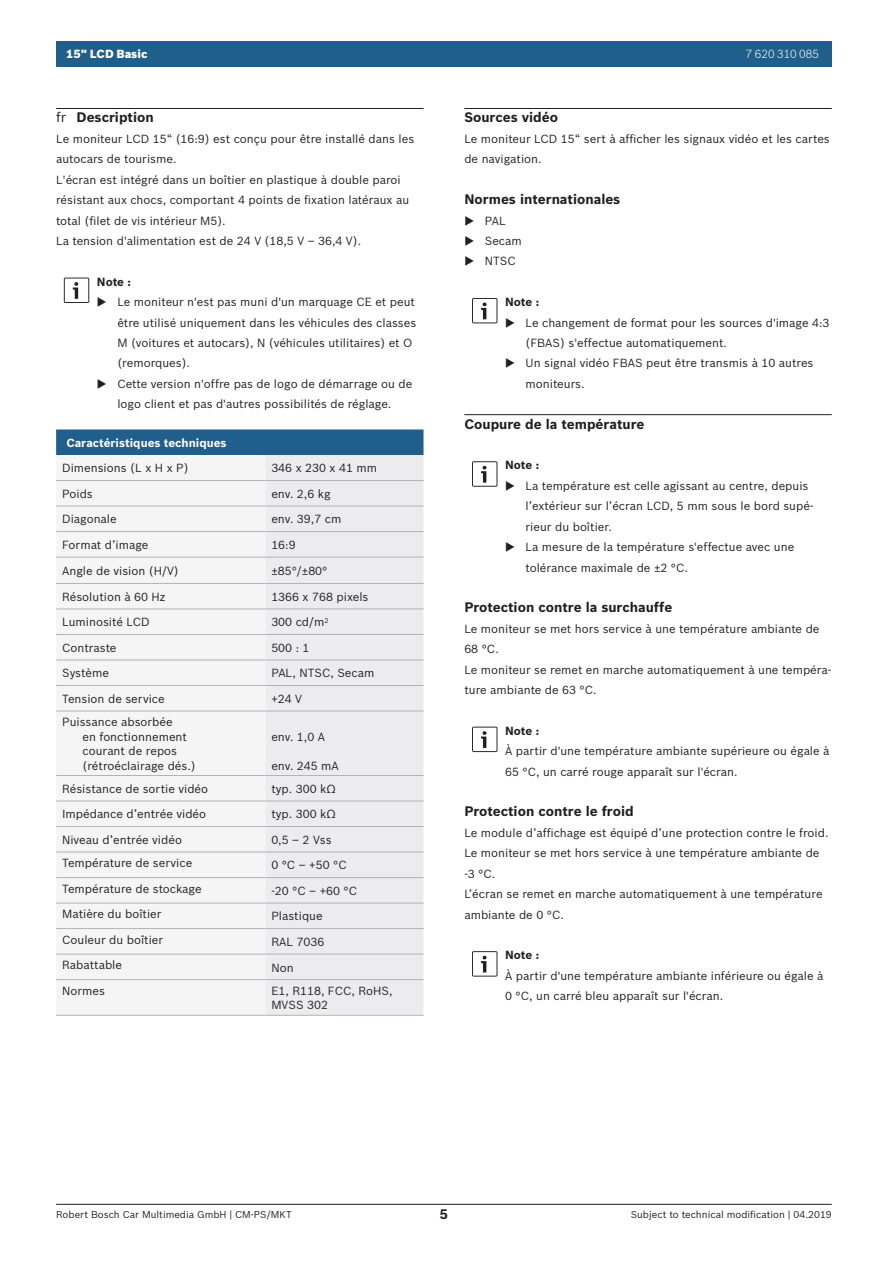
<style>
.page{position:relative;width:893px;height:1263px;background:#fff}
.page>*{position:absolute;margin:0;border:0;box-sizing:border-box;transform-origin:0 0}
.t1{font:700 13.5px "Bosch Sans";color:#231f20}
.t2{font:11.55px/20.4px "Bosch Sans";color:#231f20}
.t3{font:700 11.55px "Bosch Sans";color:#fff}
.t4{font:700 11.55px "Bosch Sans";letter-spacing:-.01em;color:#231f20}
.t5{font:900 11.55px "Bosch Sans";color:#fff}
.t6{font:300 11.55px "Bosch Sans";color:#fff}
.t7{font:9.75px "Bosch Sans";color:#231f20}
.s1{font-weight:400}
</style>
<div class="page">
<hr style="left:56px;top:1204px;width:776px;height:1px;background:#231f20">
<div style="left:56px;top:41px;width:776px;height:25px;background:#205e8b"></div>
<hr style="left:56px;top:108px;width:367px;height:1px;background:#231f20">
<svg style="left:64px;top:278px;width:25px;height:25px"></svg>
<div style="left:56px;top:429px;width:367px;height:26px;background:#205e8b"></div>
<div style="left:56px;top:481px;width:209px;height:534px;background:#f5f5f6"></div>
<div style="left:265px;top:455px;width:158px;height:560px;background:#ececee"></div>
<hr style="left:56px;top:480px;width:209px;height:1px;background:#b2b3b7">
<hr style="left:265px;top:480px;width:158px;height:1px;background:#b2b3b7">
<hr style="left:56px;top:506px;width:209px;height:1px;background:#b2b3b7">
<hr style="left:265px;top:506px;width:158px;height:1px;background:#b2b3b7">
<hr style="left:56px;top:531px;width:209px;height:1px;background:#b2b3b7">
<hr style="left:265px;top:531px;width:158px;height:1px;background:#b2b3b7">
<hr style="left:56px;top:557px;width:209px;height:1px;background:#b2b3b7">
<hr style="left:265px;top:557px;width:158px;height:1px;background:#b2b3b7">
<hr style="left:56px;top:583px;width:209px;height:1px;background:#b2b3b7">
<hr style="left:265px;top:583px;width:158px;height:1px;background:#b2b3b7">
<hr style="left:56px;top:609px;width:209px;height:1px;background:#b2b3b7">
<hr style="left:265px;top:609px;width:158px;height:1px;background:#b2b3b7">
<hr style="left:56px;top:634px;width:209px;height:1px;background:#b2b3b7">
<hr style="left:265px;top:634px;width:158px;height:1px;background:#b2b3b7">
<hr style="left:56px;top:660px;width:209px;height:1px;background:#b2b3b7">
<hr style="left:265px;top:660px;width:158px;height:1px;background:#b2b3b7">
<hr style="left:56px;top:685px;width:209px;height:1px;background:#b2b3b7">
<hr style="left:265px;top:685px;width:158px;height:1px;background:#b2b3b7">
<hr style="left:56px;top:711px;width:209px;height:1px;background:#b2b3b7">
<hr style="left:265px;top:711px;width:158px;height:1px;background:#b2b3b7">
<hr style="left:56px;top:775px;width:209px;height:1px;background:#b2b3b7">
<hr style="left:56px;top:801px;width:209px;height:1px;background:#b2b3b7">
<hr style="left:265px;top:775px;width:158px;height:1px;background:#b2b3b7">
<hr style="left:265px;top:801px;width:158px;height:1px;background:#b2b3b7">
<hr style="left:56px;top:826px;width:209px;height:1px;background:#b2b3b7">
<hr style="left:265px;top:826px;width:158px;height:1px;background:#b2b3b7">
<hr style="left:56px;top:852px;width:209px;height:1px;background:#b2b3b7">
<hr style="left:265px;top:852px;width:158px;height:1px;background:#b2b3b7">
<hr style="left:56px;top:877px;width:209px;height:1px;background:#b2b3b7">
<hr style="left:265px;top:877px;width:158px;height:1px;background:#b2b3b7">
<hr style="left:56px;top:903px;width:209px;height:1px;background:#b2b3b7">
<hr style="left:265px;top:903px;width:158px;height:1px;background:#b2b3b7">
<hr style="left:56px;top:928px;width:209px;height:1px;background:#b2b3b7">
<hr style="left:265px;top:928px;width:158px;height:1px;background:#b2b3b7">
<hr style="left:56px;top:954px;width:209px;height:1px;background:#b2b3b7">
<hr style="left:265px;top:954px;width:158px;height:1px;background:#b2b3b7">
<hr style="left:56px;top:979px;width:209px;height:1px;background:#b2b3b7">
<hr style="left:56px;top:1015px;width:209px;height:1px;background:#b2b3b7">
<hr style="left:265px;top:979px;width:158px;height:1px;background:#b2b3b7">
<hr style="left:265px;top:1015px;width:158px;height:1px;background:#b2b3b7">
<hr style="left:464px;top:108px;width:368px;height:1px;background:#231f20">
<hr style="left:464px;top:414px;width:368px;height:1px;background:#231f20">
<svg style="left:472px;top:298px;width:25px;height:25px"></svg>
<svg style="left:472px;top:461px;width:25px;height:26px"></svg>
<svg style="left:472px;top:727px;width:25px;height:25px"></svg>
<svg style="left:472px;top:951px;width:25px;height:25px"></svg>
<p class="t5" style="left:66px;top:47px;width:83px">15" LCD Basic</p>
<p class="t6" style="left:746px;top:47px;width:75px">7 620 310 085</p>
<p class="t1" style="left:56px;top:109px;width:99px"><span class="s1">fr</span> Description</p>
<p class="t2" style="left:56px;top:128px;width:360px">Le moniteur LCD 15“ (16:9) est conçu pour être installé dans les autocars de tourisme.<br>L'écran est intégré dans un boîtier en plastique à double paroi résistant aux chocs, comportant 4 points de fixation latéraux au total (filet de vis intérieur M5).<br>La tension d'alimentation est de 24 V (18,5 V – 36,4 V).</p>
<p class="t4" style="left:97px;top:274px;width:36px">Note :</p>
<p class="t2" style="left:117px;top:292px;width:300px">Le moniteur n'est pas muni d'un marquage CE et peut être utilisé uniquement dans les véhicules des classes M (voitures et autocars), N (véhicules utilitaires) et O (remorques).<br>Cette version n'offre pas de logo de démarrage ou de logo client et pas d'autres possibilités de réglage.</p>
<p class="t3" style="left:66px;top:435px;width:162px">Caractéristiques techniques</p>
<p class="t2" style="left:62px;top:458px;width:128px">Dimensions (L x H x P)</p>
<p class="t2" style="left:271px;top:458px;width:107px">346 x 230 x 41 mm</p>
<p class="t2" style="left:62px;top:483px;width:32px">Poids</p>
<p class="t2" style="left:271px;top:483px;width:61px">env. 2,6 kg</p>
<p class="t2" style="left:62px;top:509px;width:56px">Diagonale</p>
<p class="t2" style="left:271px;top:509px;width:71px">env. 39,7 cm</p>
<p class="t2" style="left:62px;top:534px;width:88px">Format d’image</p>
<p class="t2" style="left:271px;top:534px;width:26px">16:9</p>
<p class="t2" style="left:62px;top:560px;width:118px">Angle de vision (H/V)</p>
<p class="t2" style="left:271px;top:560px;width:58px">±85°/±80°</p>
<p class="t2" style="left:62px;top:586px;width:105px">Résolution à 60 Hz</p>
<p class="t2" style="left:271px;top:586px;width:99px">1366 x 768 pixels</p>
<p class="t2" style="left:62px;top:612px;width:89px">Luminosité LCD</p>
<p class="t2" style="left:271px;top:612px;width:59px">300 cd/m<sup>2</sup></p>
<p class="t2" style="left:62px;top:637px;width:56px">Contraste</p>
<p class="t2" style="left:271px;top:637px;width:40px">500 : 1</p>
<p class="t2" style="left:62px;top:663px;width:48px">Système</p>
<p class="t2" style="left:271px;top:663px;width:105px">PAL, NTSC, Secam</p>
<p class="t2" style="left:62px;top:688px;width:104px">Tension de service</p>
<p class="t2" style="left:271px;top:688px;width:32px">+24 V</p>
<p class="t2" style="left:83px;top:715px;width:115px;line-height:14.4px;text-indent:-20px">Puissance absorbée<br>en fonctionnement courant de repos (rétroéclairage dés.)</p>
<p class="t2" style="left:271px;top:726px;width:55px">env. 1,0 A</p>
<p class="t2" style="left:271px;top:755px;width:69px">env. 245 mA</p>
<p class="t2" style="left:62px;top:778px;width:148px">Résistance de sortie vidéo</p>
<p class="t2" style="left:271px;top:778px;width:65px">typ. 300 kΩ</p>
<p class="t2" style="left:62px;top:804px;width:146px">Impédance d’entrée vidéo</p>
<p class="t2" style="left:271px;top:804px;width:65px">typ. 300 kΩ</p>
<p class="t2" style="left:62px;top:829px;width:121px">Niveau d’entrée vidéo</p>
<p class="t2" style="left:271px;top:829px;width:62px">0,5 – 2 Vss</p>
<p class="t2" style="left:62px;top:853px;width:132px">Température de service</p>
<p class="t2" style="left:271px;top:855px;width:77px">0 °C – +50 °C</p>
<p class="t2" style="left:62px;top:878px;width:141px">Température de stockage</p>
<p class="t2" style="left:271px;top:880px;width:87px">-20 °C – +60 °C</p>
<p class="t2" style="left:62px;top:904px;width:101px">Matière du boîtier</p>
<p class="t2" style="left:271px;top:906px;width:53px">Plastique</p>
<p class="t2" style="left:62px;top:929px;width:103px">Couleur du boîtier</p>
<p class="t2" style="left:271px;top:931px;width:55px">RAL 7036</p>
<p class="t2" style="left:62px;top:955px;width:61px">Rabattable</p>
<p class="t2" style="left:271px;top:957px;width:24px">Non</p>
<p class="t2" style="left:62px;top:980px;width:44px">Normes</p>
<p class="t2" style="left:271px;top:983px;width:123px;line-height:14.4px">E1, R118, FCC, RoHS,<br>MVSS 302</p>
<p class="t1" style="left:464px;top:109px;width:95px">Sources vidéo</p>
<p class="t2" style="left:464px;top:128px;width:367px">Le moniteur LCD 15“ sert à afficher les signaux vidéo et les cartes de navigation.</p>
<p class="t1" style="left:464px;top:191px;width:158px">Normes internationales</p>
<p class="t2" style="left:485px;top:210px;width:39px">PAL<br>Secam<br>NTSC</p>
<p class="t4" style="left:505px;top:295px;width:36px">Note :</p>
<p class="t2" style="left:526px;top:312px;width:305px">Le changement de format pour les sources d'image 4:3 (FBAS) s'effectue automatiquement.<br>Un signal vidéo FBAS peut être transmis à 10 autres moniteurs.</p>
<p class="t1" style="left:464px;top:415px;width:182px">Coupure de la température</p>
<p class="t4" style="left:505px;top:458px;width:36px">Note :</p>
<p class="t2" style="left:526px;top:475px;width:289px">La température est celle agissant au centre, depuis l’extérieur sur l’écran LCD, 5 mm sous le bord supé&shy;rieur du boîtier.<br>La mesure de la température s'effectue avec une tolérance maximale de ±2 °C.</p>
<p class="t1" style="left:464px;top:599px;width:209px">Protection contre la surchauffe</p>
<p class="t2" style="left:464px;top:618px;width:369px">Le moniteur se met hors service à une température ambiante de 68 °C.<br>Le moniteur se remet en marche automatiquement à une tempéra&shy;ture ambiante de 63 °C.</p>
<p class="t4" style="left:505px;top:723px;width:36px">Note :</p>
<p class="t2" style="left:505px;top:741px;width:326px">À partir d'une température ambiante supérieure ou égale à<br>65 °C, un carré rouge apparaît sur l'écran.</p>
<p class="t1" style="left:464px;top:803px;width:171px">Protection contre le froid</p>
<p class="t2" style="left:464px;top:822px;width:366px">Le module d’affichage est équipé d’une protection contre le froid.<br>Le moniteur se met hors service à une température ambiante de -3 °C.<br>L’écran se remet en marche automatiquement à une température ambiante de 0 °C.</p>
<p class="t4" style="left:505px;top:948px;width:36px">Note :</p>
<p class="t2" style="left:505px;top:965px;width:320px">À partir d'une température ambiante inférieure ou égale à<br>0 °C, un carré bleu apparaît sur l'écran.</p>
<p class="t7" style="left:56px;top:1208px;width:237px">Robert Bosch Car Multimedia GmbH | CM-PS/MKT</p>
<p class="t1" style="left:440px;top:1206px;width:10px">5</p>
<p class="t7" style="left:631px;top:1208px;width:202px">Subject to technical modification | 04.2019</p>
</div>
